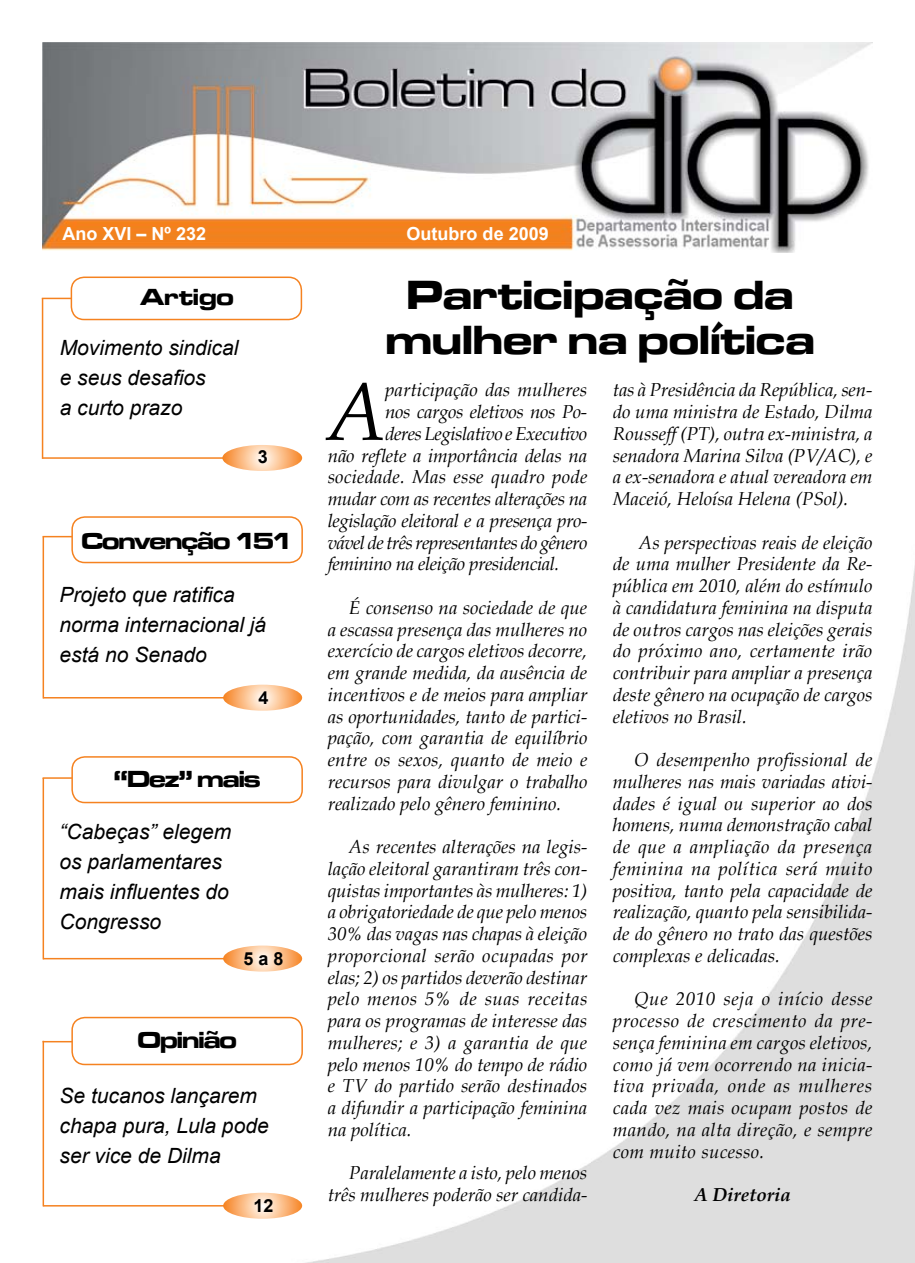
<style>
.page{position:relative;width:915px;height:1263px;background:#fff}
.page>*{position:absolute;margin:0;border:0;box-sizing:border-box;transform-origin:0 0}
.t1{font:italic 81.6px "Book Antiqua";color:#000}
.t2{font:42px/45px "Microgramma D Bold Exte";color:#000;text-align:center}
.t3{font:24px "Microgramma D Bold Exte";letter-spacing:-.04em;color:#000}
.t4{font:italic 21px/30px "Arial";color:#000}
.t5{font:italic 18.75px/21.8px "Book Antiqua";color:#000;text-align:justify}
.t6{font:italic 18.75px "Book Antiqua";letter-spacing:-.02em;color:#000}
.t7{font:italic 18.75px "Book Antiqua";letter-spacing:-.03em;color:#000}
.t8{font:italic 18.75px "Book Antiqua";letter-spacing:-.025em;color:#000}
.t9{font:italic 700 18.75px "Book Antiqua";color:#000}
.t10{font:700 18px "Arial";color:#fff}
.t11{font:700 18px "Arial";color:#000}
</style>
<div class="page">
<img style="left:244px;top:457px;width:670px;height:806px">
<img style="left:43px;top:43px;width:828px;height:209px">
<hr style="left:43px;top:457px;width:255px;height:2px;background:#f58220">
<div style="left:71px;top:277px;width:231px;height:43px;border:2px solid #f58220;border-radius:13px"></div>
<svg style="left:43px;top:298px;width:28px;height:1px"></svg>
<hr style="left:42px;top:298px;width:1px;height:161px;background:#f58220">
<svg style="left:222px;top:445px;width:80px;height:26px"></svg>
<hr style="left:43px;top:1205px;width:256px;height:1px;background:#f58220">
<div style="left:71px;top:1017px;width:232px;height:48px;border:2px solid #f58220;border-radius:13px"></div>
<svg style="left:44px;top:1041px;width:28px;height:1px"></svg>
<hr style="left:43px;top:1041px;width:1px;height:165px;background:#f58220">
<svg style="left:223px;top:1193px;width:79px;height:26px"></svg>
<hr style="left:43px;top:958px;width:256px;height:1px;background:#f58220">
<div style="left:71px;top:756px;width:232px;height:47px;border:2px solid #f58220;border-radius:13px"></div>
<hr style="left:43px;top:777px;width:29px;height:2px;background:#f58220">
<hr style="left:43px;top:778px;width:1px;height:181px;background:#f58220">
<svg style="left:223px;top:945px;width:79px;height:26px"></svg>
<div style="left:71px;top:516px;width:232px;height:47px;border:2px solid #f58220;border-radius:13px"></div>
<hr style="left:43px;top:697px;width:256px;height:1px;background:#f58220">
<svg style="left:43px;top:536px;width:29px;height:1px"></svg>
<hr style="left:43px;top:537px;width:1px;height:161px;background:#f58220">
<svg style="left:223px;top:685px;width:79px;height:26px"></svg>
<p class="t10" style="left:62px;top:222px;width:145px">Ano XVI – Nº 232</p>
<p class="t10" style="left:406px;top:222px;width:144px">Outubro de 2009</p>
<p class="t3" style="left:140px;top:281px;width:95px">Artigo</p>
<p class="t4" style="left:60px;top:333px;width:180px">Movimento sindical e seus desafios<br>a curto prazo</p>
<p class="t11" style="left:258px;top:445px;width:12px">3</p>
<p class="t3" style="left:81px;top:524px;width:213px">Convenção 151</p>
<p class="t4" style="left:60px;top:580px;width:208px">Projeto que ratifica norma internacional já está no Senado</p>
<p class="t11" style="left:258px;top:686px;width:12px">4</p>
<p class="t3" style="left:114px;top:763px;width:149px">“Dez” mais</p>
<p class="t4" style="left:60px;top:817px;width:173px">“Cabeças” elegem os parlamentares mais influentes do<br>Congresso</p>
<p class="t11" style="left:243px;top:947px;width:42px">5 a 8</p>
<p class="t3" style="left:138px;top:1024px;width:101px">Opinião</p>
<p class="t4" style="left:60px;top:1081px;width:210px">Se tucanos lançarem chapa pura, Lula pode ser vice de Dilma</p>
<p class="t11" style="left:253px;top:1194px;width:22px">12</p>
<h2 class="t2" style="left:385px;top:272px;width:431px">Participação da mulher na política</h2>
<h1 class="t1" style="left:327px;top:355px;width:60px">A</h1>
<p class="t5" style="left:385px;top:379px;width:203px">participação das mulheres</p>
<p class="t6" style="left:385px;top:399px;width:203px">nos cargos eletivos nos Po-</p>
<p class="t8" style="left:385px;top:420px;width:203px">deres Legislativo e Executivo</p>
<p class="t5" style="left:327px;top:444px;width:261px">não reflete a importância delas na</p>
<p class="t5" style="left:327px;top:466px;width:261px">sociedade. Mas esse quadro pode</p>
<p class="t6" style="left:327px;top:486px;width:261px">mudar com as recentes alterações na</p>
<p class="t6" style="left:327px;top:507px;width:261px">legislação eleitoral e a presença pro-</p>
<p class="t7" style="left:327px;top:529px;width:261px">vável de três representantes do gênero</p>
<p class="t6" style="left:327px;top:551px;width:233px">feminino na eleição presidencial.</p>
<p class="t5" style="left:327px;top:596px;width:261px;text-indent:21px">É consenso na sociedade de que a escassa presença das mulheres no exercício de cargos eletivos decorre, em grande medida, da ausência de incentivos e de meios para ampliar as oportunidades, tanto de partici&shy;pação, com garantia de equilíbrio entre os sexos, quanto de meio e recursos para divulgar o trabalho realizado pelo gênero feminino.</p>
<p class="t5" style="left:327px;top:835px;width:261px;text-indent:21px">As recentes alterações na legis&shy;lação eleitoral garantiram três con&shy;quistas importantes às mulheres: 1) a obrigatoriedade de que pelo menos 30% das vagas nas chapas à eleição proporcional serão ocupadas por elas; 2) os partidos deverão destinar pelo menos 5% de suas receitas para os programas de interesse das mulheres; e 3) a garantia de que pelo menos 10% do tempo de rádio e TV do partido serão destinados a difundir a participação feminina na política.</p>
<p class="t5" style="left:327px;top:1162px;width:261px;text-align:right">Paralelamente a isto, pelo menos três mulheres poderão ser candida-</p>
<p class="t5" style="left:612px;top:379px;width:261px">tas à Presidência da República, sen&shy;do uma ministra de Estado, Dilma Rousseff (PT), outra ex-ministra, a senadora Marina Silva (PV/AC), e a ex-senadora e atual vereadora em Maceió, Heloísa Helena (PSol).</p>
<p class="t5" style="left:612px;top:531px;width:261px;text-indent:26px">As perspectivas reais de eleição de uma mulher Presidente da Re&shy;pública em 2010, além do estímulo à candidatura feminina na disputa de outros cargos nas eleições gerais do próximo ano, certamente irão contribuir para ampliar a presença deste gênero na ocupação de cargos eletivos no Brasil.</p>
<p class="t5" style="left:612px;top:748px;width:261px;text-indent:21px">O desempenho profissional de mulheres nas mais variadas ativi&shy;dades é igual ou superior ao dos homens, numa demonstração cabal de que a ampliação da presença feminina na política será muito positiva, tanto pela capacidade de realização, quanto pela sensibilida&shy;de do gênero no trato das questões complexas e delicadas.</p>
<p class="t5" style="left:612px;top:988px;width:261px;text-indent:21px">Que 2010 seja o início desse processo de crescimento da pre&shy;sença feminina em cargos eletivos, como já vem ocorrendo na inicia&shy;tiva privada, onde as mulheres cada vez mais ocupam postos de mando, na alta direção, e sempre com muito sucesso.</p>
<p class="t9" style="left:694px;top:1182px;width:98px">A Diretoria</p>
</div>
